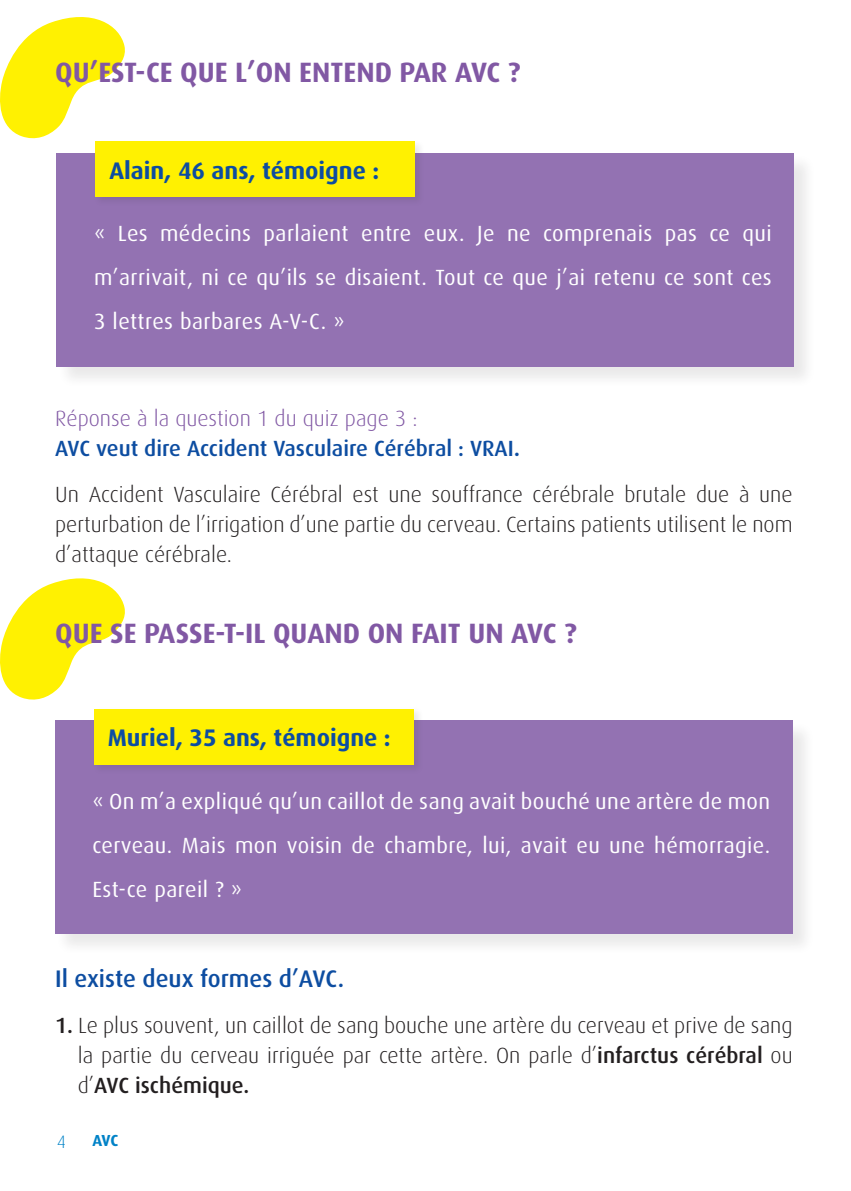
<style>
.page{position:relative;width:851px;height:1191px;background:#fff}
.page>*{position:absolute;margin:0;border:0;box-sizing:border-box;transform-origin:0 0}
.t1{font:700 28px "Dax";color:#8158a4}
.t2{font:700 24px "Dax";color:#0d4da1}
.t3{font:500 24px "Dax";color:#0d4da1}
.t4{font:300 22px/30px "Dax";color:#231f20;text-align:justify}
.t5{font:22px/44px "Dax";letter-spacing:.02em;color:#fff;text-align:justify}
.t6{font:500 22px "Dax";color:#0d4da1}
.t7{font:300 22px "Dax";color:#8158a4}
.t8{font:300 18px "Dax";color:#0082c7}
.t9{font:700 16px "Dax";color:#0082c7}
.s1{font-size:24px}
.s2{font-weight:500}
</style>
<div class="page">
<div style="left:57px;top:153px;width:759px;height:235px;background:#231f20;opacity:.1"></div>
<div style="left:57px;top:153px;width:737px;height:213px;background:#9372b2"></div>
<div style="left:55px;top:720px;width:759px;height:235px;background:#231f20;opacity:.1"></div>
<div style="left:55px;top:720px;width:737px;height:213px;background:#9372b2"></div>
<div style="left:93px;top:139px;width:332px;height:69px;background:#231f20;opacity:.1"></div>
<div style="left:95px;top:141px;width:320px;height:56px;background:#fff101"></div>
<div style="left:92px;top:706px;width:331px;height:69px;background:#231f20;opacity:.1"></div>
<div style="left:94px;top:709px;width:319px;height:55px;background:#fff101"></div>
<svg style="left:0;top:17px;width:127px;height:124px"></svg>
<svg style="left:0;top:578px;width:125px;height:122px"></svg>
<p class="t1" style="left:55px;top:56px;width:466px">QU’EST-CE QUE L’ON ENTEND PAR AVC ?</p>
<p class="t2" style="left:109px;top:157px;width:271px">Alain, 46 ans, témoigne :</p>
<p class="t5" style="left:94px;top:212px;width:679px">« Les médecins parlaient entre eux. Je ne comprenais pas ce qui m’arrivait, ni ce qu’ils se disaient. Tout ce que j’ai retenu ce sont ces 3 lettres barbares A-V-C. »</p>
<p class="t7" style="left:55px;top:406px;width:364px">Réponse à la question 1 du quiz page 3 :</p>
<p class="t6" style="left:55px;top:436px;width:466px">AVC veut dire Accident Vasculaire Cérébral : VRAI<span class="s1">.</span></p>
<p class="t4" style="left:55px;top:479px;width:739px">Un Accident Vasculaire Cérébral est une souffrance cérébrale brutale due à une perturbation de l’irrigation d’une partie du cerveau. Certains patients utilisent le nom d’attaque cérébrale.</p>
<p class="t1" style="left:55px;top:618px;width:523px">QUE SE PASSE-T-IL QUAND ON FAIT UN AVC ?</p>
<p class="t2" style="left:108px;top:724px;width:284px">Muriel, 35 ans, témoigne :</p>
<p class="t5" style="left:92px;top:779px;width:679px">« On m’a expliqué qu’un caillot de sang avait bouché une artère de mon cerveau. Mais mon voisin de chambre, lui, avait eu une hémorragie.<br>Est-ce pareil ? »</p>
<p class="t3" style="left:55px;top:965px;width:290px">Il existe deux formes d’AVC.</p>
<p class="t4" style="left:78px;top:1010px;width:716px;text-indent:-23px"><span class="s2">1.</span> Le plus souvent, un caillot de sang bouche une artère du cerveau et prive de sang la partie du cerveau irriguée par cette artère. On parle d’<span class="s2">infarctus cérébral</span> ou d’<span class="s2">AVC ischémique.</span></p>
<p class="t8" style="left:57px;top:1131px;width:11px">4</p>
<p class="t9" style="left:92px;top:1131px;width:27px">AVC</p>
</div>
